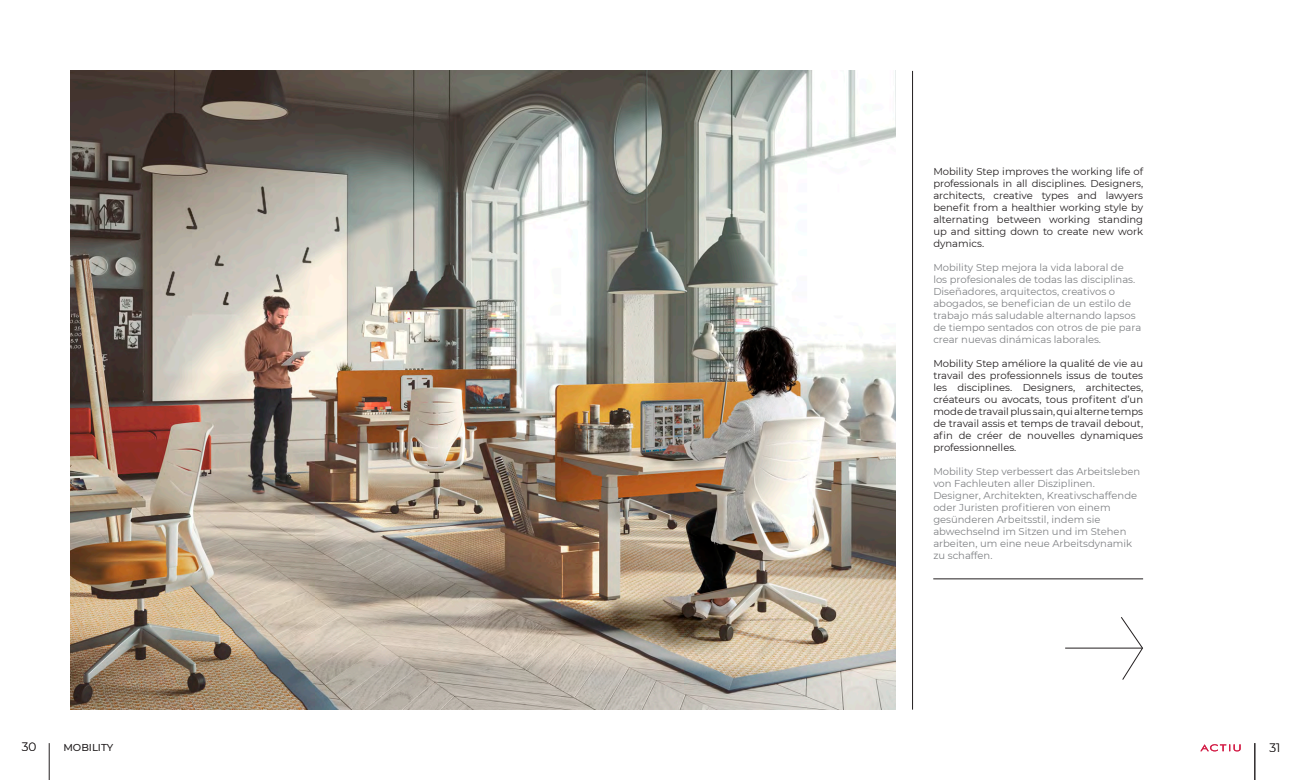
<style>
.page{position:relative;width:1304px;height:780px;background:#fff}
.page>*{position:absolute;margin:0;border:0;box-sizing:border-box;transform-origin:0 0}
.t1{font:300 12px "Montserrat";color:#231f20}
.t2{font:10px/12px "Montserrat";color:#231f20;text-align:justify}
.t3{font:10px/12px "Montserrat";color:#808285}
.t4{font:500 10px "Montserrat";color:#231f20}
</style>
<div class="page">
<img style="left:71px;top:71px;width:825px;height:638px">
<hr style="left:912px;top:71px;width:1px;height:638px;background:#231f20">
<hr style="left:933px;top:578px;width:210px;height:1px;background:#231f20">
<svg style="left:1120px;top:617px;width:23px;height:63px"></svg>
<hr style="left:1065px;top:647px;width:77px;height:1px;background:#231f20">
<hr style="left:49px;top:743px;width:1px;height:37px;background:#231f20">
<hr style="left:1255px;top:743px;width:1px;height:37px;background:#231f20">
<svg style="left:1200px;top:744px;width:41px;height:7px"></svg>
<p class="t2" style="left:933px;top:165px;width:211px">Mobility Step improves the working life of professionals in all disciplines. Designers, architects, creative types and lawyers benefit from a healthier working style by alternating between working standing up and sitting down to create new work dynamics.</p>
<p class="t3" style="left:933px;top:261px;width:209px">Mobility Step mejora la vida laboral de<br>los profesionales de todas las disciplinas.<br>Diseñadores, arquitectos, creativos o abogados, se benefician de un estilo de trabajo más saludable alternando lapsos de tiempo sentados con otros de pie para crear nuevas dinámicas laborales.</p>
<p class="t2" style="left:933px;top:357px;width:211px">Mobility Step améliore la qualité de vie au travail des professionnels issus de toutes les disciplines. Designers, architectes, créateurs ou avocats, tous profitent d’un mode de travail plus sain, qui alterne temps de travail assis et temps de travail debout, afin de créer de nouvelles dynamiques professionnelles.</p>
<p class="t3" style="left:933px;top:465px;width:208px">Mobility Step verbessert das Arbeitsleben von Fachleuten aller Disziplinen.<br>Designer, Architekten, Kreativschaffende oder Juristen profitieren von einem gesünderen Arbeitsstil, indem sie abwechselnd im Sitzen und im Stehen arbeiten, um eine neue Arbeitsdynamik zu schaffen.</p>
<p class="t1" style="left:22px;top:739px;width:16px">30</p>
<p class="t4" style="left:63px;top:740px;width:51px">MOBILITY</p>
<p class="t1" style="left:1269px;top:739px;width:12px">31</p>
</div>
